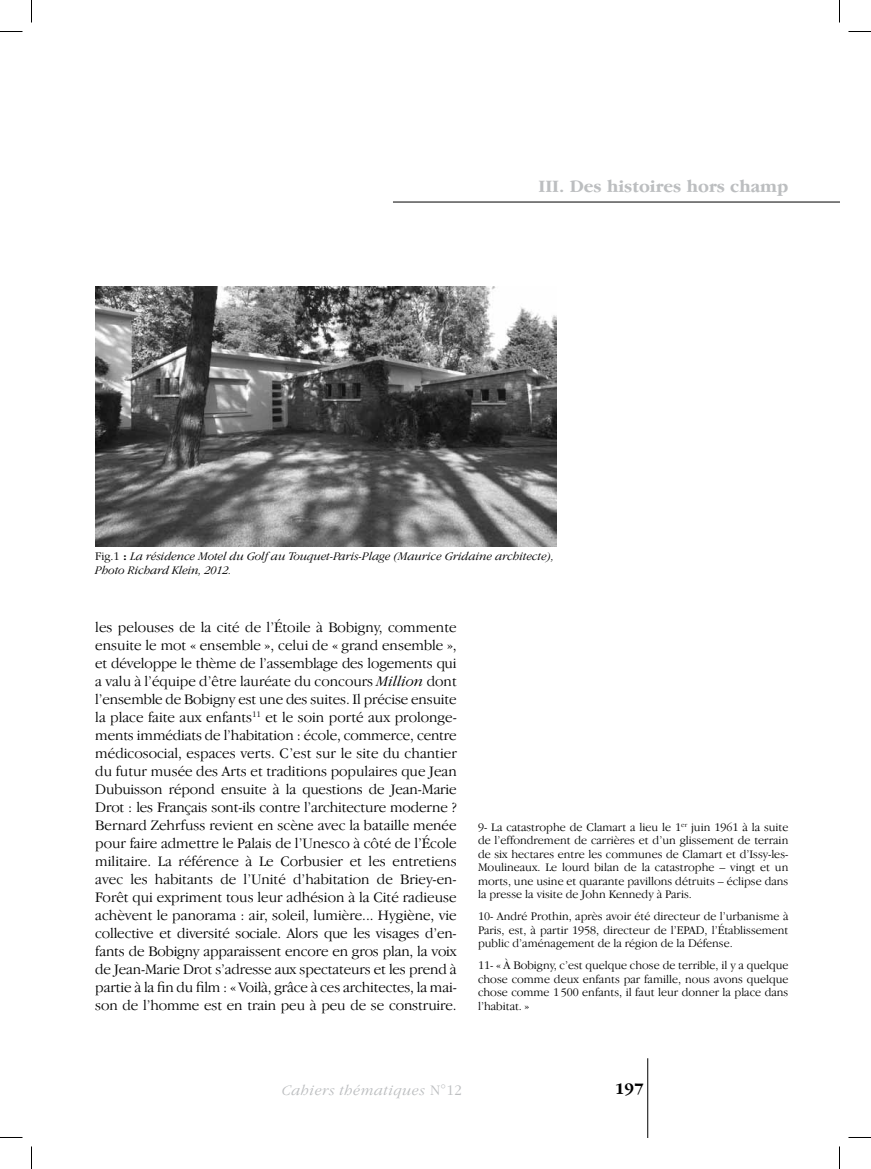
<style>
.page{position:relative;width:871px;height:1169px;background:#fff}
.page>*{position:absolute;margin:0;border:0;box-sizing:border-box;transform-origin:0 0}
.t1{font:700 18px "Garamond IT Cby BT";color:#bcbec0}
.t2{font:700 16.5px "Garamond IT Cby BT";color:#000}
.t3{font:300 15px/18px "Garamond IT Cby BT";letter-spacing:-.01em;color:#000;text-align:justify}
.t4{font:italic 300 15px "Garamond IT Cby BT";letter-spacing:.04em;color:#bcbec0}
.t5{font:300 12px/13.5px "Garamond IT Cby BT";color:#000;text-align:justify}
.t6{font:italic 300 12px/13.5px "Garamond IT Cby BT";color:#000}
.s1{font-style:normal}
.s2{font-weight:700;font-style:normal}
.s3{font-style:italic}
</style>
<div class="page">
<hr style="left:393px;top:202px;width:446px;height:1px;background:#000">
<hr style="left:647px;top:1058px;width:1px;height:79px;background:#000">
<img style="left:95px;top:287px;width:461px;height:259px">
<svg style="left:0;top:31px;width:22px;height:1px"></svg>
<svg style="left:848px;top:31px;width:23px;height:1px"></svg>
<svg style="left:0;top:1137px;width:22px;height:1px"></svg>
<svg style="left:848px;top:1137px;width:23px;height:1px"></svg>
<svg style="left:31px;top:0;width:1px;height:23px"></svg>
<svg style="left:31px;top:1146px;width:1px;height:23px"></svg>
<svg style="left:839px;top:0;width:1px;height:23px"></svg>
<svg style="left:839px;top:1146px;width:1px;height:23px"></svg>
<p class="t1" style="left:538px;top:176px;width:251px">III. Des histoires hors champ</p>
<p class="t6" style="left:95px;top:549px;width:461px"><span class="s1">Fig.1</span> <span class="s2">:</span> La résidence Motel du Golf au Touquet-Paris-Plage (Maurice Gridaine architecte),<br>Photo Richard Klein, 2012.</p>
<p class="t3" style="left:95px;top:617px;width:363px">les pelouses de la cité de l’Étoile à Bobigny, commente ensuite le mot « ensemble », celui de « grand ensemble », et développe le thème de l’assemblage des logements qui a valu à l’équipe d’être lauréate du concours <span class="s3">Million</span> dont l’ensemble de Bobigny est une des suites. Il précise ensuite la place faite aux enfants<sup>11</sup> et le soin porté aux prolonge&shy;ments immédiats de l’habitation : école, commerce, centre médicosocial, espaces verts. C’est sur le site du chantier du futur musée des Arts et traditions populaires que Jean Dubuisson répond ensuite à la questions de Jean-Marie Drot : les Français sont-ils contre l’architecture moderne ?<br>Bernard Zehrfuss revient en scène avec la bataille menée pour faire admettre le Palais de l’Unesco à côté de l’École militaire. La référence à Le Corbusier et les entretiens avec les habitants de l’Unité d’habitation de Briey-en-Forêt qui expriment tous leur adhésion à la Cité radieuse achèvent le panorama : air, soleil, lumière... Hygiène, vie collective et diversité sociale. Alors que les visages d’en&shy;fants de Bobigny apparaissent encore en gros plan, la voix de Jean-Marie Drot s’adresse aux spectateurs et les prend à partie à la fin du film : « Voilà, grâce à ces architectes, la mai&shy;son de l’homme est en train peu à peu de se construire.</p>
<p class="t5" style="left:478px;top:820px;width:312px">9- La catastrophe de Clamart a lieu le 1<sup>er</sup> juin 1961 à la suite de l’effondrement de carrières et d’un glissement de terrain de six hectares entre les communes de Clamart et d’Issy-les-Moulineaux. Le lourd bilan de la catastrophe – vingt et un morts, une usine et quarante pavillons détruits – éclipse dans la presse la visite de John Kennedy à Paris.</p>
<p class="t5" style="left:478px;top:909px;width:312px">10- André Prothin, après avoir été directeur de l’urbanisme à Paris, est, à partir 1958, directeur de l’EPAD, l’Établissement public d’aménagement de la région de la Défense.</p>
<p class="t5" style="left:478px;top:958px;width:312px">11- « À Bobigny, c’est quelque chose de terrible, il y a quelque chose comme deux enfants par famille, nous avons quelque chose comme 1500 enfants, il faut leur donner la place dans l’habitat. »</p>
<p class="t4" style="left:282px;top:1081px;width:181px">Cahiers thématiques <span class="s1">N°12</span></p>
<p class="t2" style="left:615px;top:1079px;width:31px">197</p>
</div>
